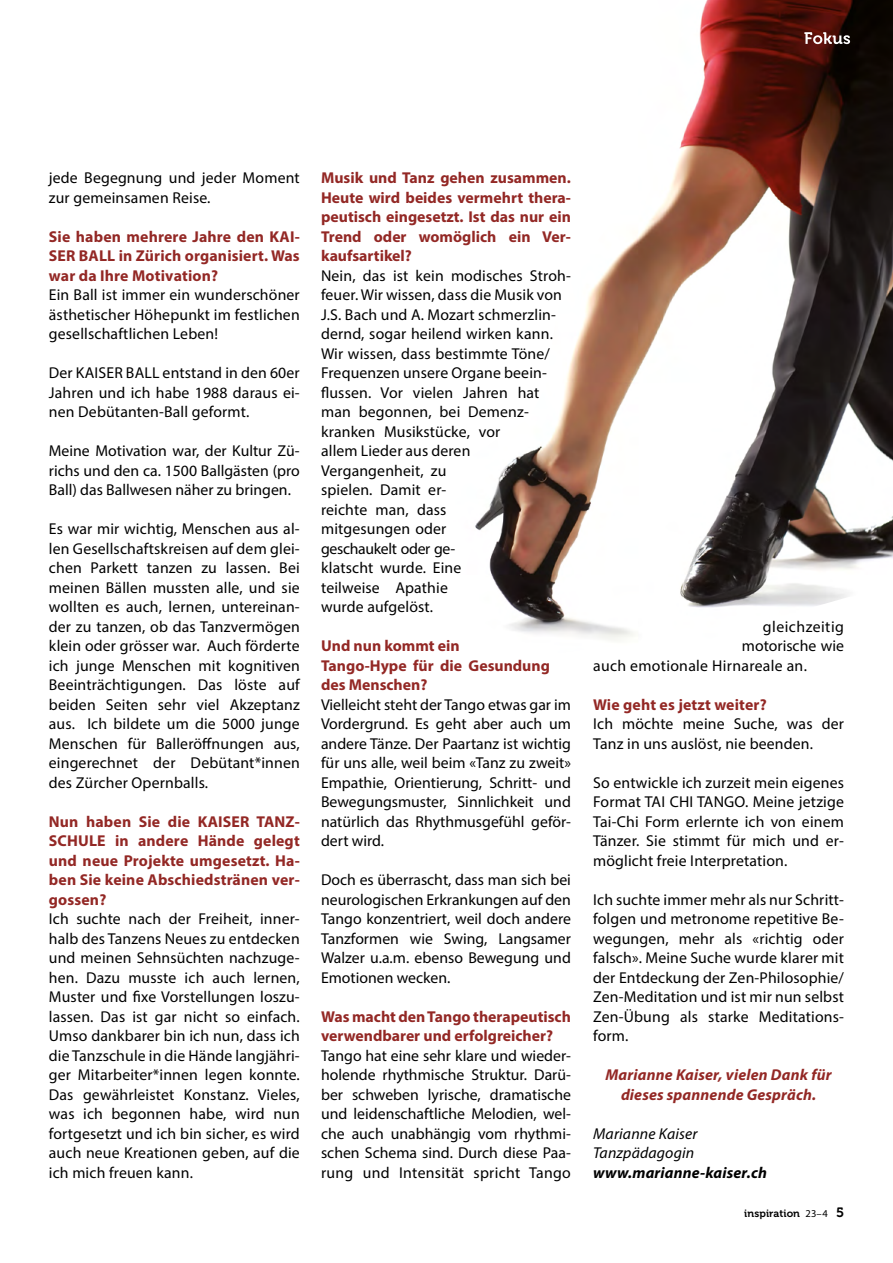
<style>
.page{position:relative;width:893px;height:1263px;background:#fff}
.page>*{position:absolute;margin:0;border:0;box-sizing:border-box;transform-origin:0 0}
.t1{font:15.75px/19.5px "Myriad Pro";letter-spacing:.01em;color:#000;text-align:justify}
.t2{font:700 15.75px/19.5px "Myriad Pro";color:#932825;text-align:justify}
.t3{font:italic 700 15.75px/19.5px "Myriad Pro";letter-spacing:.01em;color:#932825;text-align:center}
.t4{font:italic 15.75px/19.5px "Myriad Pro";letter-spacing:.01em;color:#000}
.t5{font:italic 700 15.75px "Myriad Pro";letter-spacing:.01em;color:#000}
.t6{font:15.75px "Myriad Pro";letter-spacing:.03em;color:#000}
.t7{font:10.5px "Museo 700";letter-spacing:.01em;color:#000}
.s1{font-family:"Myriad Pro"}
.s2{font-size:13.5px}
</style>
<div class="page">
<img style="left:475px;top:0;width:418px;height:641px">
<svg style="left:804px;top:32px;width:46px;height:12px"></svg>
<p class="t1" style="left:49px;top:168px;width:252px">jede Begegnung und jeder Moment zur gemeinsamen Reise.</p>
<p class="t2" style="left:49px;top:226px;width:252px">Sie haben mehrere Jahre den KAI-SER BALL in Zürich organisiert. Was war da Ihre Motivation?</p>
<p class="t1" style="left:49px;top:285px;width:252px">Ein Ball ist immer ein wunderschöner ästhetischer Höhepunkt im festlichen gesellschaftlichen Leben!</p>
<p class="t1" style="left:49px;top:363px;width:252px">Der KAISER BALL entstand in den 60er Jahren und ich habe 1988 daraus ei&shy;nen Debütanten-Ball geformt.</p>
<p class="t1" style="left:49px;top:441px;width:252px">Meine Motivation war, der Kultur Zü&shy;richs und den ca. 1500 Ballgästen (pro Ball) das Ballwesen näher zu bringen.</p>
<p class="t1" style="left:49px;top:519px;width:252px">Es war mir wichtig, Menschen aus al&shy;len Gesellschaftskreisen auf dem glei&shy;chen Parkett tanzen zu lassen. Bei meinen Bällen mussten alle, und sie wollten es auch, lernen, untereinan&shy;der zu tanzen, ob das Tanzvermögen klein oder grösser war. Auch förderte ich junge Menschen mit kognitiven Beeinträchtigungen. Das löste auf beiden Seiten sehr viel Akzeptanz aus. Ich bildete um die 5000 junge Menschen für Balleröffnungen aus, eingerechnet der Debütant*innen des Zürcher Opernballs.</p>
<p class="t2" style="left:49px;top:811px;width:252px">Nun haben Sie die KAISER TANZ-SCHULE in andere Hände gelegt und neue Projekte umgesetzt. Ha&shy;ben Sie keine Abschiedstränen ver&shy;gossen?</p>
<p class="t1" style="left:49px;top:909px;width:252px">Ich suchte nach der Freiheit, inner&shy;halb des Tanzens Neues zu entdecken und meinen Sehnsüchten nachzuge&shy;hen. Dazu musste ich auch lernen, Muster und fixe Vorstellungen loszu&shy;lassen. Das ist gar nicht so einfach.<br>Umso dankbarer bin ich nun, dass ich die Tanzschule in die Hände langjähri&shy;ger Mitarbeiter*innen legen konnte.<br>Das gewährleistet Konstanz. Vieles, was ich begonnen habe, wird nun fortgesetzt und ich bin sicher, es wird auch neue Kreationen geben, auf die ich mich freuen kann.</p>
<p class="t2" style="left:321px;top:168px;width:251px">Musik und Tanz gehen zusammen.<br>Heute wird beides vermehrt thera&shy;peutisch eingesetzt. Ist das nur ein Trend oder womöglich ein Ver&shy;kaufsartikel?</p>
<p class="t1" style="left:321px;top:265px;width:251px;text-align:left">Nein, das ist kein modisches Stroh&shy;feuer. Wir wissen, dass die Musik von<br>J.S. Bach und A. Mozart schmerzlin&shy;dernd, sogar heilend wirken kann.<br>Wir wissen, dass bestimmte Töne/<br>Frequenzen unsere Organe beein&shy;flussen. Vor vielen Jahren hat man begonnen, bei Demenz&shy;kranken Musikstücke, vor<br>allem Lieder aus deren<br>Vergangenheit, zu<br>spielen. Damit er-<br>reichte man, dass<br>mitgesungen oder<br>geschaukelt oder ge-<br>klatscht wurde. Eine<br>teilweise Apathie<br>wurde aufgelöst.</p>
<p class="t2" style="left:321px;top:636px;width:230px;text-align:left">Und nun kommt ein<br>Tango-Hype für die Gesundung des Menschen?</p>
<p class="t1" style="left:321px;top:694px;width:251px">Vielleicht steht der Tango etwas gar im Vordergrund. Es geht aber auch um andere Tänze. Der Paartanz ist wichtig für uns alle, weil beim «Tanz zu zweit» Empathie, Orientierung, Schritt- und Bewegungsmuster, Sinnlichkeit und natürlich das Rhythmusgefühl geför&shy;dert wird.</p>
<p class="t1" style="left:321px;top:870px;width:251px">Doch es überrascht, dass man sich bei neurologischen Erkrankungen auf den Tango konzentriert, weil doch andere Tanzformen wie Swing, Langsamer Walzer u.a.m. ebenso Bewegung und Emotionen wecken.</p>
<p class="t2" style="left:321px;top:1006px;width:251px">Was macht den Tango therapeutisch verwendbarer und erfolgreicher?</p>
<p class="t1" style="left:321px;top:1045px;width:251px">Tango hat eine sehr klare und wieder&shy;holende rhythmische Struktur. Darü&shy;ber schweben lyrische, dramatische und leidenschaftliche Melodien, wel&shy;che auch unabhängig vom rhythmi&shy;schen Schema sind. Durch diese Paa&shy;rung und Intensität spricht Tango</p>
<p class="t6" style="left:763px;top:617px;width:83px">gleichzeitig</p>
<p class="t1" style="left:742px;top:636px;width:103px">motorische wie</p>
<p class="t1" style="left:593px;top:655px;width:215px">auch emotionale Hirnareale an.</p>
<p class="t2" style="left:593px;top:694px;width:175px">Wie geht es jetzt weiter?</p>
<p class="t1" style="left:593px;top:714px;width:252px">Ich möchte meine Suche, was der<br>Tanz in uns auslöst, nie beenden.</p>
<p class="t1" style="left:593px;top:772px;width:252px">So entwickle ich zurzeit mein eigenes Format TAI CHI TANGO. Meine jetzige Tai-Chi Form erlernte ich von einem Tänzer. Sie stimmt für mich und er&shy;möglicht freie Interpretation.</p>
<p class="t1" style="left:593px;top:889px;width:252px">Ich suchte immer mehr als nur Schritt&shy;folgen und metronome repetitive Be&shy;wegungen, mehr als «richtig oder falsch». Meine Suche wurde klarer mit der Entdeckung der Zen-Philosophie/ Zen-Meditation und ist mir nun selbst Zen-Übung als starke Meditations&shy;form.</p>
<p class="t3" style="left:606px;top:1065px;width:228px">Marianne Kaiser, vielen Dank für dieses spannende Gespräch.</p>
<p class="t4" style="left:593px;top:1123px;width:106px">Marianne Kaiser<br>Tanzpädagogin</p>
<p class="t5" style="left:593px;top:1162px;width:175px">www.marianne-kaiser.ch</p>
<p class="t7" style="left:744px;top:1207px;width:101px">inspiration <span class="s1">23–4</span> <span class="s2">5</span></p>
</div>
